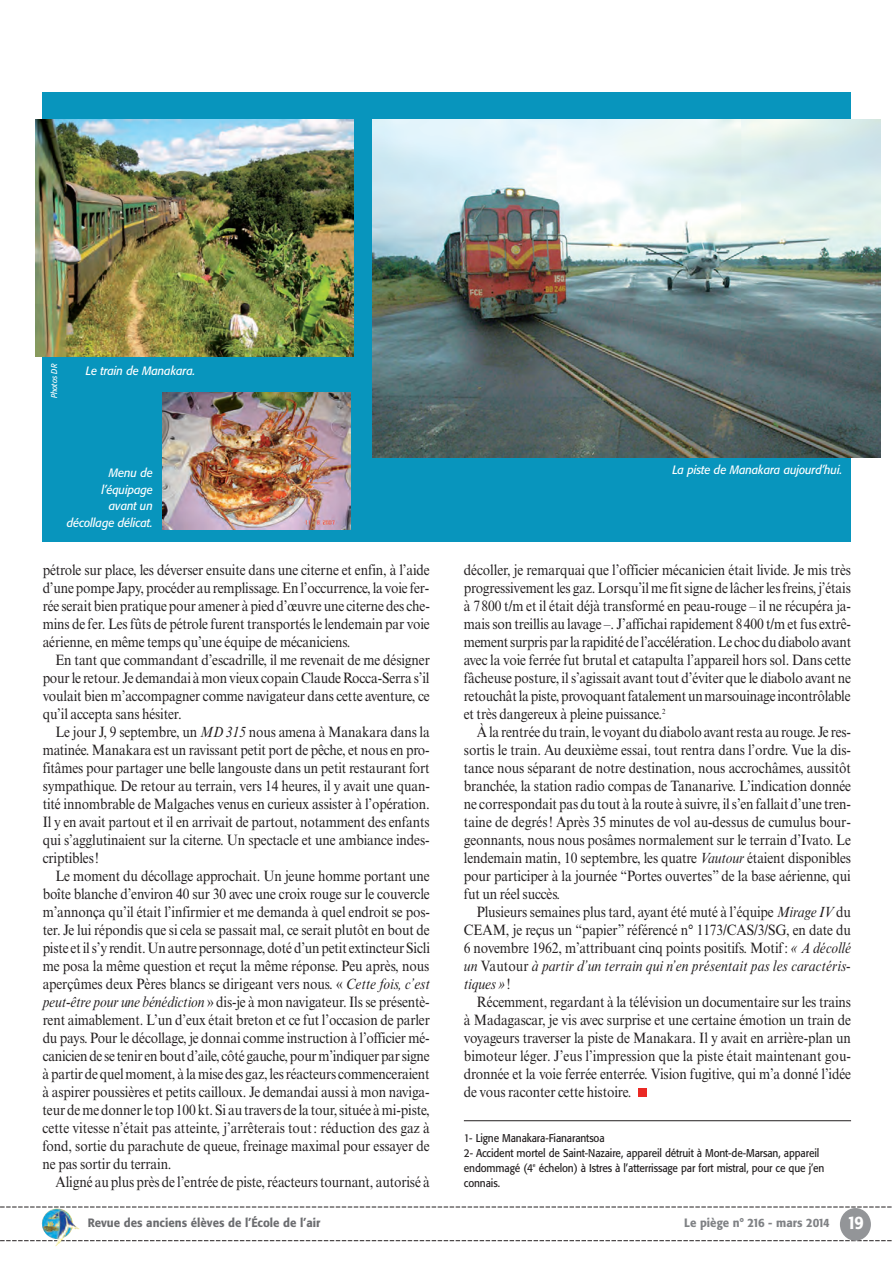
<style>
.page{position:relative;width:893px;height:1261px;background:#fff}
.page>*{position:absolute;margin:0;border:0;box-sizing:border-box;transform-origin:0 0}
.t1{font:15px/18px "Times NRMT";letter-spacing:-.01em;color:#231f20;text-align:justify;scale:.9 1}
.t2{font:italic 12px/16.5px "Formata BQ";letter-spacing:-.01em;color:#fff;text-align:right;scale:.93 1}
.t3{font:500 12px "Formata BQ";color:#6c6d70;scale:.95 1}
.t4{font:500 12px "Formata BQ";color:#808285;scale:.95 1}
.t5{font:11.25px/15px "Formata BQ";letter-spacing:-.01em;color:#231f20;scale:.9 1}
.t6{font:italic 8.25px "Formata BQ";letter-spacing:-.01em;color:#fff;scale:.91 1}
.s1{font-style:italic}
.s2{font-size:18px;color:#fff}
</style>
<div class="page">
<div style="left:43px;top:93px;width:808px;height:449px;background:#0895bd"></div>
<div style="left:839px;top:1208px;width:31px;height:33px;background:#939598;border-radius:50%"></div>
<img style="left:42px;top:1208px;width:38px;height:38px">
<svg style="left:0;top:1240px;width:892px;height:1px"></svg>
<svg style="left:0;top:1207px;width:892px;height:1px"></svg>
<hr style="left:464px;top:1120px;width:387px;height:1px;background:#231f20">
<div style="left:638px;top:1088px;width:9px;height:9px;background:#ea2924"></div>
<img style="left:35px;top:120px;width:318px;height:237px">
<img style="left:162px;top:392px;width:188px;height:137px">
<img style="left:372px;top:120px;width:507px;height:337px">
<p class="t6" style="left:51px;top:398px;width:39px;rotate:-90deg">Photos DR</p>
<p class="t2" style="left:86px;top:363px;width:119px">Le train de Manakara.</p>
<p class="t2" style="left:67px;top:466px;width:94px">Menu de l’équipage<br>avant un décollage délicat.</p>
<p class="t2" style="left:672px;top:462px;width:184px">La piste de Manakara aujourd’hui.</p>
<p class="t1" style="left:43px;top:562px;width:431px">pétrole sur place, les déverser ensuite dans une citerne et enfin, à l’aide d’une pompe Japy, procéder au remplissage. En l’occurrence, la voie fer&shy;rée serait bien pratique pour amener à pied d’œuvre une citerne des che&shy;mins de fer. Les fûts de pétrole furent transportés le lendemain par voie aérienne, en même temps qu’une équipe de mécaniciens.</p>
<p class="t1" style="left:43px;top:652px;width:431px;text-indent:13px">En tant que commandant d’escadrille, il me revenait de me désigner pour le retour. Je demandai à mon vieux copain Claude Rocca-Serra s’il voulait bien m’accompagner comme navigateur dans cette aventure, ce qu’il accepta sans hésiter.</p>
<p class="t1" style="left:43px;top:724px;width:431px;text-indent:13px">Le jour J, 9 septembre, un <span class="s1">MD 315</span> nous amena à Manakara dans la matinée. Manakara est un ravissant petit port de pêche, et nous en pro&shy;fitâmes pour partager une belle langouste dans un petit restaurant fort sympathique. De retour au terrain, vers 14 heures, il y avait une quan&shy;tité innombrable de Malgaches venus en curieux assister à l’opération.<br>Il y en avait partout et il en arrivait de partout, notamment des enfants qui s’agglutinaient sur la citerne. Un spectacle et une ambiance indes&shy;criptibles!</p>
<p class="t1" style="left:43px;top:868px;width:432px;text-indent:13px">Le moment du décollage approchait. Un jeune homme portant une boîte blanche d’environ 40 sur 30 avec une croix rouge sur le couvercle m’annonça qu’il était l’infirmier et me demanda à quel endroit se pos&shy;ter. Je lui répondis que si cela se passait mal, ce serait plutôt en bout de piste et il s’y rendit. Un autre personnage, doté d’un petit extincteur Sicli me posa la même question et reçut la même réponse. Peu après, nous aperçûmes deux Pères blancs se dirigeant vers nous. « <span class="s1">Cette fois, c’est peut-être pour une bénédiction</span> » dis-je à mon navigateur. Ils se présentè&shy;rent aimablement. L’un d’eux était breton et ce fut l’occasion de parler du pays. Pour le décollage, je donnai comme instruction à l’officier mé&shy;canicien de se tenir en bout d’aile, côté gauche, pour m’indiquer par signe à partir de quel moment, à la mise des gaz, les réacteurs commenceraient à aspirer poussières et petits cailloux. Je demandai aussi à mon naviga&shy;teur de me donner le top 100 kt. Si au travers de la tour, située à mi-piste, cette vitesse n’était pas atteinte, j’arrêterais tout: réduction des gaz à fond, sortie du parachute de queue, freinage maximal pour essayer de ne pas sortir du terrain.</p>
<p class="t1" style="left:55px;top:1174px;width:417px">Aligné au plus près de l’entrée de piste, réacteurs tournant, autorisé à</p>
<p class="t1" style="left:464px;top:562px;width:432px">décoller, je remarquai que l’officier mécanicien était livide. Je mis très progressivement les gaz. Lorsqu’il me fit signe de lâcher les freins, j’étais à 7800 t/m et il était déjà transformé en peau-rouge – il ne récupéra ja&shy;mais son treillis au lavage –. J’affichai rapidement 8400 t/m et fus extrê&shy;mement surpris par la rapidité de l’accélération. Le choc du diabolo avant avec la voie ferrée fut brutal et catapulta l’appareil hors sol. Dans cette fâcheuse posture, il s’agissait avant tout d’éviter que le diabolo avant ne retouchât la piste, provoquant fatalement un marsouinage incontrôlable et très dangereux à pleine puissance.<sup>2</sup></p>
<p class="t1" style="left:464px;top:724px;width:431px;text-indent:13px">À la rentrée du train, le voyant du diabolo avant resta au rouge. Je res&shy;sortis le train. Au deuxième essai, tout rentra dans l’ordre. Vue la dis&shy;tance nous séparant de notre destination, nous accrochâmes, aussitôt branchée, la station radio compas de Tananarive. L’indication donnée ne correspondait pas du tout à la route à suivre, il s’en fallait d’une tren&shy;taine de degrés! Après 35 minutes de vol au-dessus de cumulus bour&shy;geonnants, nous nous posâmes normalement sur le terrain d’Ivato. Le lendemain matin, 10 septembre, les quatre <span class="s1">Vautour</span> étaient disponibles pour participer à la journée “Portes ouvertes” de la base aérienne, qui fut un réel succès.</p>
<p class="t1" style="left:464px;top:904px;width:431px;text-indent:13px">Plusieurs semaines plus tard, ayant été muté à l’équipe <span class="s1">Mirage IV</span> du CEAM, je reçus un “papier” référencé n° 1173/CAS/3/SG, en date du 6 novembre 1962, m’attribuant cinq points positifs. Motif: <span class="s1">« A décollé un</span> Vautour <span class="s1">à partir d’un terrain qui n’en présentait pas les caractéris&shy;tiques »</span>!</p>
<p class="t1" style="left:464px;top:994px;width:431px;text-indent:13px">Récemment, regardant à la télévision un documentaire sur les trains à Madagascar, je vis avec surprise et une certaine émotion un train de voyageurs traverser la piste de Manakara. Il y avait en arrière-plan un bimoteur léger. J’eus l’impression que la piste était maintenant gou&shy;dronnée et la voie ferrée enterrée. Vision fugitive, qui m’a donné l’idée de vous raconter cette histoire.</p>
<p class="t5" style="left:464px;top:1131px;width:402px">1- Ligne Manakara-Fianarantsoa<br>2- Accident mortel de Saint-Nazaire, appareil détruit à Mont-de-Marsan, appareil endommagé (4<sup>e</sup> échelon) à Istres à l’atterrissage par fort mistral, pour ce que j’en connais.</p>
<p class="t3" style="left:88px;top:1217px;width:246px">Revue des anciens élèves de l’École de l’air</p>
<p class="t4" style="left:684px;top:1217px;width:190px">Le piège n° 216 - mars 2014 <span class="s2">19</span></p>
</div>
